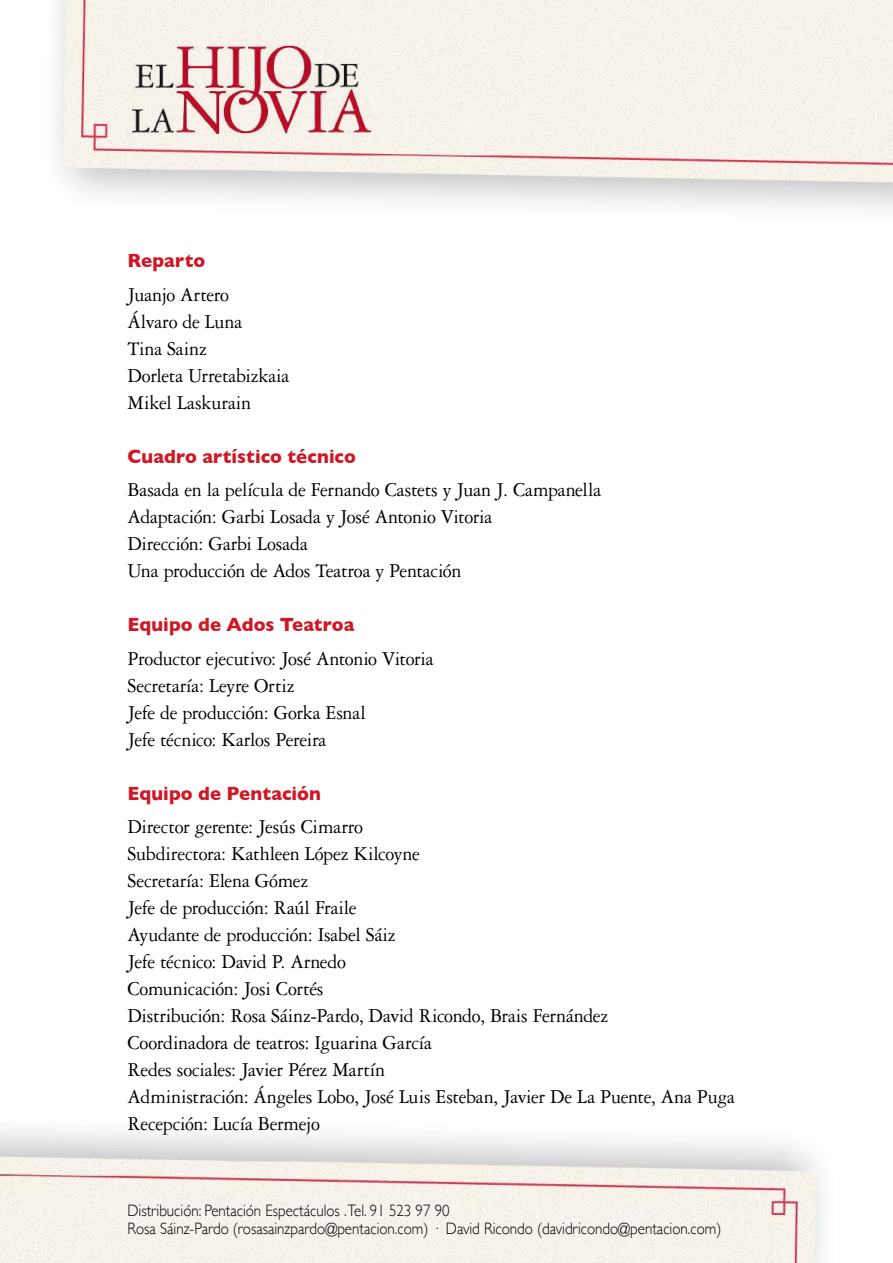
<style>
.page{position:relative;width:893px;height:1263px;background:#fff}
.page>*{position:absolute;margin:0;border:0;box-sizing:border-box;transform-origin:0 0}
.t1{font:21px/27px "Garamond Three";letter-spacing:-.015em;color:#000;scale:.95 1}
.t2{font:700 19.5px "Gill Sans";letter-spacing:.005em;color:#ce1925;scale:.95 1}
.t3{font:300 16.5px/18px "Gill Sans";color:#000;scale:.91 1}
</style>
<div class="page">
<img style="left:0;top:1130px;width:824px;height:133px">
<img style="left:56px;top:0;width:837px;height:209px">
<img style="left:132px;top:46px;width:238px;height:88px">
<p class="t2" style="left:128px;top:245px;width:83px">Reparto</p>
<p class="t1" style="left:128px;top:281px;width:172px">Juanjo Artero<br>Álvaro de Luna<br>Tina Sainz<br>Dorleta Urretabizkaia<br>Mikel Laskurain</p>
<p class="t2" style="left:128px;top:440px;width:242px">Cuadro artístico técnico</p>
<p class="t1" style="left:128px;top:476px;width:500px">Basada en la película de Fernando Castets y Juan J. Campanella Adaptación: Garbi Losada y José Antonio Vitoria<br>Dirección: Garbi Losada<br>Una producción de Ados Teatroa y Pentación</p>
<p class="t2" style="left:128px;top:609px;width:240px">Equipo de Ados Teatroa</p>
<p class="t1" style="left:128px;top:645px;width:324px">Productor ejecutivo: José Antonio Vitoria<br>Secretaría: Leyre Ortiz<br>Jefe de producción: Gorka Esnal<br>Jefe técnico: Karlos Pereira</p>
<p class="t2" style="left:128px;top:777px;width:205px">Equipo de Pentación</p>
<p class="t1" style="left:128px;top:813px;width:641px">Director gerente: Jesús Cimarro<br>Subdirectora: Kathleen López Kilcoyne<br>Secretaría: Elena Gómez<br>Jefe de producción: Raúl Fraile<br>Ayudante de producción: Isabel Sáiz<br>Jefe técnico: David P. Arnedo<br>Comunicación: Josi Cortés<br>Distribución: Rosa Sáinz-Pardo, David Ricondo, Brais Fernández<br>Coordinadora de teatros: Iguarina García<br>Redes sociales: Javier Pérez Martín<br>Administración: Ángeles Lobo, José Luis Esteban, Javier De La Puente, Ana Puga Recepción: Lucía Bermejo</p>
<p class="t3" style="left:128px;top:1201px;width:654px">Distribución: Pentación Espectáculos .Tel. 91 523 97 90<br>Rosa Sáinz-Pardo (rosasainzpardo@pentacion.com) · David Ricondo (davidricondo@pentacion.com)</p>
</div>
